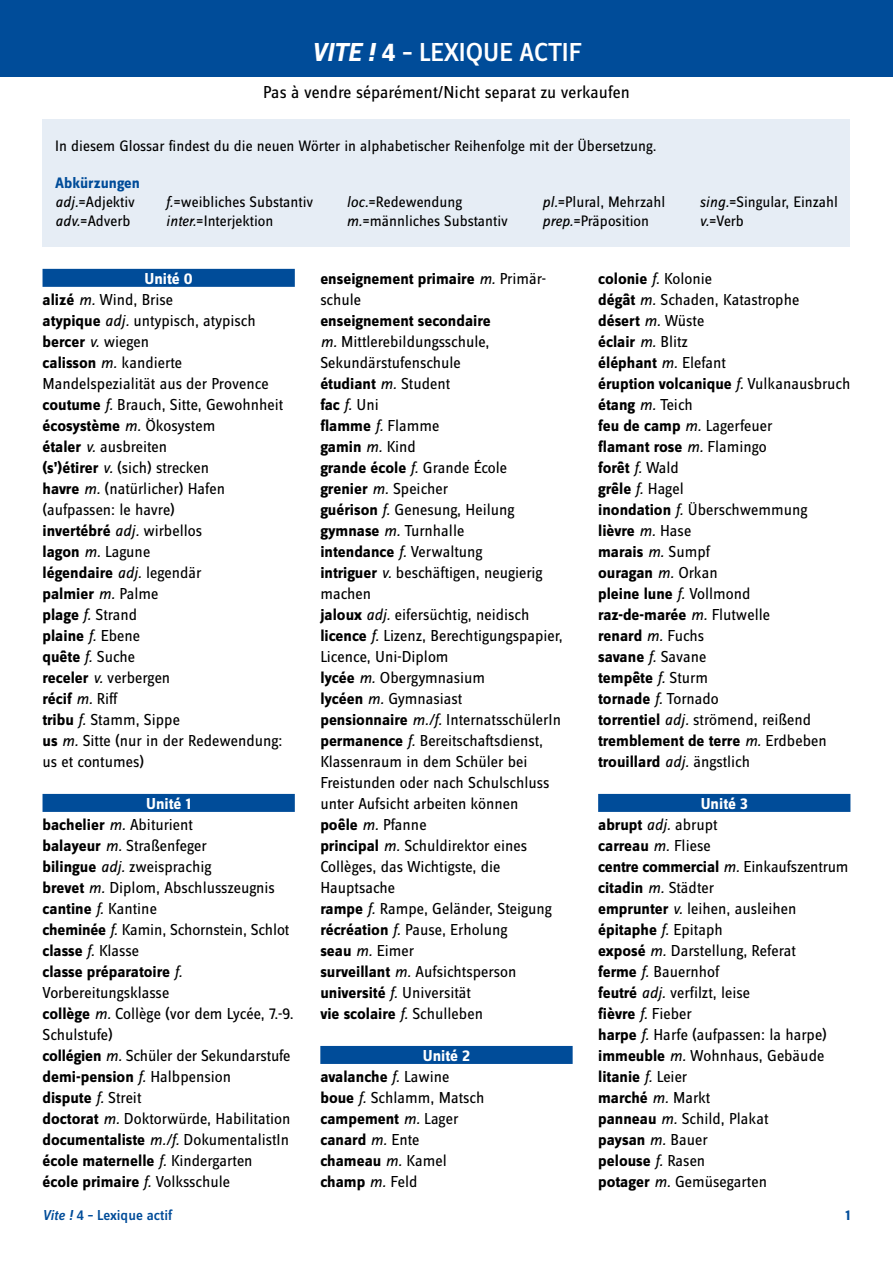
<style>
.page{position:relative;width:893px;height:1263px;background:#fff}
.page>*{position:absolute;margin:0;border:0;box-sizing:border-box;transform-origin:0 0}
.t1{font:500 27px "Zine Sans Dis";color:#fff}
.t2{font:18px "Zine Sans Dis";color:#000}
.t3{font:16.5px/21px "Zine Sans Dis";color:#000}
.t4{font:700 16.5px/21px "Zine Sans Dis";color:#000}
.t5{font:15.75px/18.9px "Zine Sans Dis";color:#000}
.t6{font:500 15px "Zine Sans Dis";color:#004c99}
.t7{font:700 15px "Zine Sans Dis";color:#004c99}
.s1{font-weight:700;font-style:italic}
.s2{font-weight:700}
.s3{font-weight:700;color:#004c99}
.s4{font-style:italic}
.s5{font-weight:700;color:#fff}
.s6{font-weight:400;font-style:italic}
.s7{font-weight:400}
.s8{color:#fff}
</style>
<div class="page">
<div style="left:0;top:0;width:893px;height:77px;background:#004c99"></div>
<div style="left:43px;top:269px;width:252px;height:18px;background:#004c99"></div>
<div style="left:43px;top:794px;width:252px;height:18px;background:#004c99"></div>
<div style="left:320px;top:1046px;width:253px;height:18px;background:#004c99"></div>
<div style="left:598px;top:794px;width:252px;height:18px;background:#004c99"></div>
<div style="left:43px;top:119px;width:807px;height:128px;background:#e6edf5"></div>
<h1 class="t1" style="left:311px;top:39px;width:272px"><span class="s1">VITE !</span> <span class="s2">4</span> – LEXIQUE ACTIF</h1>
<p class="t2" style="left:263px;top:83px;width:368px">Pas à vendre séparément/Nicht separat zu verkaufen</p>
<p class="t5" style="left:55px;top:137px;width:603px">In diesem Glossar findest du die neuen Wörter in alphabetischer Reihenfolge mit der Übersetzung.</p>
<p class="t5" style="left:55px;top:174px;width:86px"><span class="s3">Abkürzungen </span><span class="s4">adj.</span>=Adjektiv <span class="s4">adv.</span>=Adverb</p>
<p class="t5" style="left:166px;top:193px;width:149px"><span class="s4">f.</span>=weibliches Substantiv <span class="s4">inter.</span>=Interjektion</p>
<p class="t5" style="left:347px;top:193px;width:163px"><span class="s4">loc.</span>=Redewendung <span class="s4">m.</span>=männliches Substantiv</p>
<p class="t5" style="left:542px;top:193px;width:125px"><span class="s4">pl.</span>=Plural, Mehrzahl <span class="s4">prep.</span>=Präposition</p>
<p class="t5" style="left:699px;top:193px;width:140px"><span class="s4">sing.</span>=Singular, Einzahl <span class="s4">v.</span>=Verb</p>
<p class="t3" style="left:43px;top:268px;width:242px;text-indent:102px"><span class="s5">Unité 0<br></span><span class="s2">alizé</span> <span class="s4">m.</span> Wind, Brise<br><span class="s2">atypique</span> <span class="s4">adj.</span> untypisch, atypisch <span class="s2">bercer</span> <span class="s4">v.</span> wiegen<br><span class="s2">calisson</span> <span class="s4">m.</span> kandierte<br>Mandelspezialität aus der Provence <span class="s2">coutume</span> <span class="s4">f.</span> Brauch, Sitte, Gewohnheit <span class="s2">écosystème</span> <span class="s4">m.</span> Ökosystem<br><span class="s2">étaler</span> <span class="s4">v.</span> ausbreiten<br><span class="s2">(s’)étirer</span> <span class="s4">v.</span> (sich) strecken<br><span class="s2">havre</span> <span class="s4">m.</span> (natürlicher) Hafen (aufpassen: le havre)<br><span class="s2">invertébré</span> <span class="s4">adj.</span> wirbellos<br><span class="s2">lagon</span> <span class="s4">m.</span> Lagune<br><span class="s2">légendaire</span> <span class="s4">adj.</span> legendär<br><span class="s2">palmier</span> <span class="s4">m.</span> Palme<br><span class="s2">plage</span> <span class="s4">f.</span> Strand<br><span class="s2">plaine</span> <span class="s4">f.</span> Ebene<br><span class="s2">quête</span> <span class="s4">f.</span> Suche<br><span class="s2">receler</span> <span class="s4">v.</span> verbergen<br><span class="s2">récif</span> <span class="s4">m.</span> Riff<br><span class="s2">tribu</span> <span class="s4">f.</span> Stamm, Sippe<br><span class="s2">us</span> <span class="s4">m.</span> Sitte (nur in der Redewendung: us et contumes)</p>
<p class="t3" style="left:43px;top:794px;width:253px;text-indent:104px"><span class="s5">Unité 1<br></span><span class="s2">bachelier</span> <span class="s4">m.</span> Abiturient<br><span class="s2">balayeur</span> <span class="s4">m.</span> Straßenfeger<br><span class="s2">bilingue</span> <span class="s4">adj.</span> zweisprachig<br><span class="s2">brevet</span> <span class="s4">m.</span> Diplom, Abschlusszeugnis <span class="s2">cantine</span> <span class="s4">f.</span> Kantine<br><span class="s2">cheminée</span> <span class="s4">f.</span> Kamin, Schornstein, Schlot <span class="s2">classe</span> <span class="s4">f.</span> Klasse<br><span class="s2">classe préparatoire</span> <span class="s4">f.<br></span>Vorbereitungsklasse<br><span class="s2">collège</span> <span class="s4">m.</span> Collège (vor dem Lycée, 7.-9.<br>Schulstufe)<br><span class="s2">collégien</span> <span class="s4">m.</span> Schüler der Sekundarstufe <span class="s2">demi-pension</span> <span class="s4">f.</span> Halbpension<br><span class="s2">dispute</span> <span class="s4">f.</span> Streit<br><span class="s2">doctorat</span> <span class="s4">m.</span> Doktorwürde, Habilitation <span class="s2">documentaliste</span> <span class="s4">m./f.</span> DokumentalistIn <span class="s2">école maternelle</span> <span class="s4">f.</span> Kindergarten<br><span class="s2">école primaire</span> <span class="s4">f.</span> Volksschule</p>
<p class="t4" style="left:320px;top:269px;width:227px">enseignement primaire <span class="s6">m.</span> <span class="s7">Primär&shy;schule</span></p>
<p class="t3" style="left:320px;top:310px;width:244px"><span class="s2">enseignement secondaire<br></span><span class="s4">m.</span> Mittlerebildungsschule,<br>Sekundärstufenschule<br><span class="s2">étudiant</span> <span class="s4">m.</span> Student<br><span class="s2">fac</span> <span class="s4">f.</span> Uni<br><span class="s2">flamme</span> <span class="s4">f.</span> Flamme<br><span class="s2">gamin</span> <span class="s4">m.</span> Kind<br><span class="s2">grande école</span> <span class="s4">f.</span> Grande École<br><span class="s2">grenier</span> <span class="s4">m.</span> Speicher<br><span class="s2">guérison</span> <span class="s4">f.</span> Genesung, Heilung <span class="s2">gymnase</span> <span class="s4">m.</span> Turnhalle<br><span class="s2">intendance</span> <span class="s4">f.</span> Verwaltung<br><span class="s2">intriguer</span> <span class="s4">v.</span> beschäftigen, neugierig machen<br><span class="s2">jaloux</span> <span class="s4">adj.</span> eifersüchtig, neidisch <span class="s2">licence</span> <span class="s4">f.</span> Lizenz, Berechtigungspapier,<br>Licence, Uni-Diplom<br><span class="s2">lycée</span> <span class="s4">m.</span> Obergymnasium<br><span class="s2">lycéen</span> <span class="s4">m.</span> Gymnasiast<br><span class="s2">pensionnaire</span> <span class="s4">m./f.</span> InternatsschülerIn <span class="s2">permanence</span> <span class="s4">f.</span> Bereitschaftsdienst,<br>Klassenraum in dem Schüler bei<br>Freistunden oder nach Schulschluss unter Aufsicht arbeiten können<br><span class="s2">poêle</span> <span class="s4">m.</span> Pfanne<br><span class="s2">principal</span> <span class="s4">m.</span> Schuldirektor eines<br>Collèges, das Wichtigste, die<br>Hauptsache<br><span class="s2">rampe</span> <span class="s4">f.</span> Rampe, Geländer, Steigung <span class="s2">récréation</span> <span class="s4">f.</span> Pause, Erholung<br><span class="s2">seau</span> <span class="s4">m.</span> Eimer<br><span class="s2">surveillant</span> <span class="s4">m.</span> Aufsichtsperson <span class="s2">université</span> <span class="s4">f.</span> Universität<br><span class="s2">vie scolaire</span> <span class="s4">f.</span> Schulleben</p>
<p class="t4" style="left:320px;top:1046px;width:166px;text-indent:102px"><span class="s8">Unité 2 </span>avalanche <span class="s6">f.</span> <span class="s7">Lawine </span>boue <span class="s6">f.</span> <span class="s7">Schlamm, Matsch </span>campement <span class="s6">m.</span> <span class="s7">Lager </span>canard <span class="s6">m.</span> <span class="s7">Ente </span>chameau <span class="s6">m.</span> <span class="s7">Kamel </span>champ <span class="s6">m.</span> <span class="s7">Feld</span></p>
<p class="t4" style="left:598px;top:269px;width:254px">colonie <span class="s6">f.</span> <span class="s7">Kolonie<br></span>dégât <span class="s6">m.</span> <span class="s7">Schaden, Katastrophe<br></span>désert <span class="s6">m.</span> <span class="s7">Wüste<br></span>éclair <span class="s6">m.</span> <span class="s7">Blitz<br></span>éléphant <span class="s6">m.</span> <span class="s7">Elefant<br></span>éruption volcanique <span class="s6">f.</span> <span class="s7">Vulkanausbruch </span>étang <span class="s6">m.</span> <span class="s7">Teich<br></span>feu de camp <span class="s6">m.</span> <span class="s7">Lagerfeuer<br></span>flamant rose <span class="s6">m.</span> <span class="s7">Flamingo<br></span>forêt <span class="s6">f.</span> <span class="s7">Wald<br></span>grêle <span class="s6">f.</span> <span class="s7">Hagel<br></span>inondation <span class="s6">f.</span> <span class="s7">Überschwemmung<br></span>lièvre <span class="s6">m.</span> <span class="s7">Hase<br></span>marais <span class="s6">m.</span> <span class="s7">Sumpf<br></span>ouragan <span class="s6">m.</span> <span class="s7">Orkan<br></span>pleine lune <span class="s6">f.</span> <span class="s7">Vollmond<br></span>raz-de-marée <span class="s6">m.</span> <span class="s7">Flutwelle<br></span>renard <span class="s6">m.</span> <span class="s7">Fuchs<br></span>savane <span class="s6">f.</span> <span class="s7">Savane<br></span>tempête <span class="s6">f.</span> <span class="s7">Sturm<br></span>tornade <span class="s6">f.</span> <span class="s7">Tornado<br></span>torrentiel <span class="s6">adj.</span> <span class="s7">strömend, reißend </span>tremblement de terre <span class="s6">m.</span> <span class="s7">Erdbeben </span>trouillard <span class="s6">adj.</span> <span class="s7">ängstlich</span></p>
<p class="t3" style="left:598px;top:794px;width:252px;text-indent:103px"><span class="s5">Unité 3<br></span><span class="s2">abrupt</span> <span class="s4">adj.</span> abrupt<br><span class="s2">carreau</span> <span class="s4">m.</span> Fliese<br><span class="s2">centre commercial</span> <span class="s4">m.</span> Einkaufszentrum <span class="s2">citadin</span> <span class="s4">m.</span> Städter<br><span class="s2">emprunter</span> <span class="s4">v.</span> leihen, ausleihen <span class="s2">épitaphe</span> <span class="s4">f.</span> Epitaph<br><span class="s2">exposé</span> <span class="s4">m.</span> Darstellung, Referat<br><span class="s2">ferme</span> <span class="s4">f.</span> Bauernhof<br><span class="s2">feutré</span> <span class="s4">adj.</span> verfilzt, leise<br><span class="s2">fièvre</span> <span class="s4">f.</span> Fieber<br><span class="s2">harpe</span> <span class="s4">f.</span> Harfe (aufpassen: la harpe) <span class="s2">immeuble</span> <span class="s4">m.</span> Wohnhaus, Gebäude <span class="s2">litanie</span> <span class="s4">f.</span> Leier<br><span class="s2">marché</span> <span class="s4">m.</span> Markt<br><span class="s2">panneau</span> <span class="s4">m.</span> Schild, Plakat<br><span class="s2">paysan</span> <span class="s4">m.</span> Bauer<br><span class="s2">pelouse</span> <span class="s4">f.</span> Rasen<br><span class="s2">potager</span> <span class="s4">m.</span> Gemüsegarten</p>
<p class="t6" style="left:43px;top:1208px;width:131px"><span class="s4">Vite !</span> 4 – Lexique actif</p>
<p class="t7" style="left:845px;top:1208px;width:6px">1</p>
</div>
